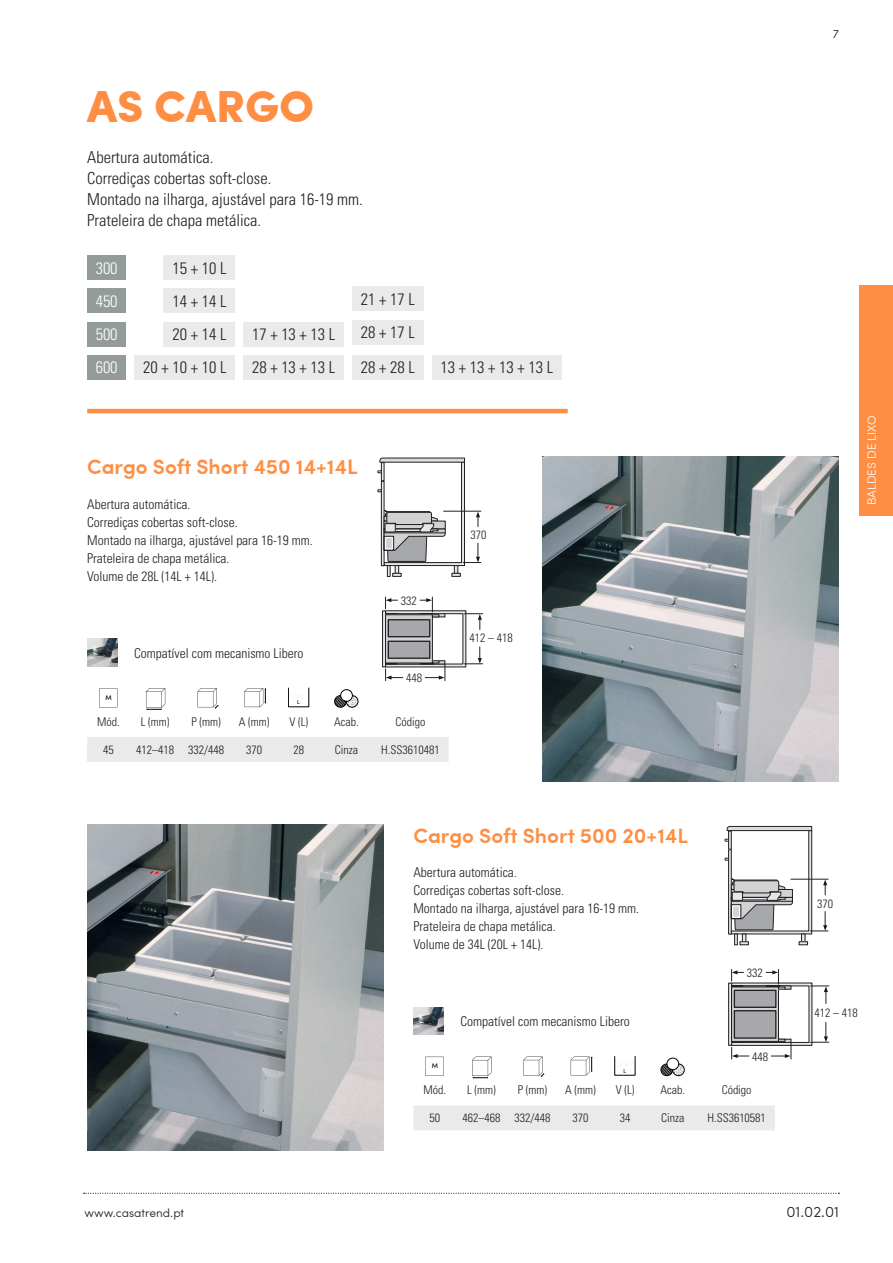
<style>
.page{position:relative;width:893px;height:1263px;background:#fff}
.page>*{position:absolute;margin:0;border:0;box-sizing:border-box;transform-origin:0 0}
.t1{font:900 45px "Sofia Pro";color:#fe8e43}
.t2{font:600 21px "Sofia Pro";color:#fe8e43}
.t3{font:300 condensed 16.5px "Univers LT Std";color:#231f20}
.t4{font:300 condensed 16.5px "Univers LT Std";color:#fff}
.t5{font:300 15px "Sofia Pro";color:#231f20}
.t6{font:300 condensed 13.5px "Univers LT Std";color:#231f20}
.Tabela{font:300 condensed 12px "Univers LT Std";color:#231f20}
.t7{font:300 12px "Sofia Pro";color:#231f20}
.t8{font:300 12px "Sofia Pro";color:#fff}
.t9{font:500 6.75px "Sofia Pro";color:#000}
.t10{font:500 6px "Sofia Pro";color:#000}
</style>
<div class="page">
<svg style="left:84px;top:1193px;width:755px;height:1px"></svg>
<div style="left:859px;top:285px;width:34px;height:231px;background:#fe8e43"></div>
<img style="left:542px;top:456px;width:297px;height:326px">
<div style="left:87px;top:737px;width:362px;height:25px;background:#e9eaea"></div>
<svg style="left:334px;top:689px;width:24px;height:19px"></svg>
<svg style="left:244px;top:688px;width:22px;height:19px"></svg>
<svg style="left:198px;top:688px;width:21px;height:21px"></svg>
<svg style="left:146px;top:688px;width:19px;height:22px"></svg>
<svg style="left:99px;top:688px;width:18px;height:19px"></svg>
<img style="left:87px;top:639px;width:30px;height:27px">
<svg style="left:377px;top:457px;width:104px;height:120px"></svg>
<div style="left:382px;top:611px;width:4px;height:56px;border:1px solid #231f20"></div>
<svg style="left:385px;top:597px;width:98px;height:84px"></svg>
<div style="left:388px;top:641px;width:42px;height:17px;background:#a6a8ab"></div>
<div style="left:388px;top:641px;width:42px;height:18px;border:1px solid #231f20"></div>
<div style="left:388px;top:620px;width:42px;height:17px;background:#a6a8ab"></div>
<div style="left:388px;top:619px;width:42px;height:18px;border:1px solid #231f20"></div>
<div style="left:400px;top:596px;width:18px;height:9px;background:#fff"></div>
<div style="left:470px;top:529px;width:16px;height:11px;background:#fff"></div>
<div style="left:469px;top:632px;width:44px;height:11px;background:#fff"></div>
<div style="left:405px;top:673px;width:18px;height:9px;background:#fff"></div>
<hr style="left:87px;top:409px;width:481px;height:4px;background:#fe8e43">
<img style="left:87px;top:825px;width:297px;height:325px">
<div style="left:413px;top:1105px;width:362px;height:25px;background:#e9eaea"></div>
<svg style="left:660px;top:1058px;width:24px;height:18px"></svg>
<svg style="left:614px;top:1061px;width:22px;height:6px"></svg>
<svg style="left:571px;top:1056px;width:22px;height:19px"></svg>
<svg style="left:523px;top:1056px;width:21px;height:21px"></svg>
<svg style="left:472px;top:1056px;width:20px;height:22px"></svg>
<svg style="left:426px;top:1057px;width:18px;height:19px"></svg>
<img style="left:413px;top:1007px;width:30px;height:28px">
<svg style="left:725px;top:826px;width:103px;height:120px"></svg>
<div style="left:728px;top:983px;width:4px;height:63px;border:1px solid #231f20"></div>
<svg style="left:731px;top:969px;width:98px;height:90px"></svg>
<div style="left:734px;top:990px;width:42px;height:17px;background:#a6a8ab"></div>
<div style="left:734px;top:990px;width:42px;height:18px;border:1px solid #231f20"></div>
<div style="left:746px;top:968px;width:18px;height:9px;background:#fff"></div>
<div style="left:817px;top:898px;width:16px;height:11px;background:#fff"></div>
<div style="left:814px;top:1007px;width:44px;height:11px;background:#fff"></div>
<div style="left:751px;top:1052px;width:18px;height:9px;background:#fff"></div>
<div style="left:164px;top:289px;width:71px;height:24px;background:#e9eaea"></div>
<div style="left:164px;top:322px;width:71px;height:24px;background:#e9eaea"></div>
<div style="left:135px;top:355px;width:100px;height:25px;background:#e9eaea"></div>
<div style="left:87px;top:322px;width:39px;height:24px;background:#939c97"></div>
<div style="left:87px;top:288px;width:39px;height:25px;background:#939c97"></div>
<div style="left:87px;top:355px;width:39px;height:24px;background:#939c97"></div>
<div style="left:352px;top:287px;width:71px;height:24px;background:#e9eaea"></div>
<div style="left:352px;top:320px;width:71px;height:24px;background:#e9eaea"></div>
<div style="left:244px;top:322px;width:100px;height:24px;background:#e9eaea"></div>
<div style="left:244px;top:355px;width:100px;height:24px;background:#e9eaea"></div>
<div style="left:352px;top:355px;width:71px;height:24px;background:#e9eaea"></div>
<div style="left:87px;top:255px;width:39px;height:25px;background:#939c97"></div>
<div style="left:164px;top:255px;width:71px;height:25px;background:#e9eaea"></div>
<div style="left:432px;top:355px;width:130px;height:25px;background:#e9eaea"></div>
<p class="t1" style="left:87px;top:71px;width:228px">AS CARGO</p>
<p class="t3" style="left:87px;top:147px;width:128px">Abertura automática.</p>
<p class="t3" style="left:87px;top:168px;width:186px">Corrediças cobertas soft-close.</p>
<p class="t3" style="left:87px;top:189px;width:277px">Montado na ilharga, ajustável para 16-19 mm.</p>
<p class="t3" style="left:87px;top:210px;width:176px">Prateleira de chapa metálica.</p>
<p class="t4" style="left:96px;top:258px;width:23px">300</p>
<p class="t3" style="left:172px;top:258px;width:56px">15 + 10 L</p>
<p class="t4" style="left:96px;top:291px;width:23px">450</p>
<p class="t4" style="left:96px;top:324px;width:23px">500</p>
<p class="t4" style="left:96px;top:357px;width:23px">600</p>
<p class="t3" style="left:172px;top:291px;width:56px">14 + 14 L</p>
<p class="t3" style="left:172px;top:324px;width:56px">20 + 14 L</p>
<p class="t3" style="left:143px;top:357px;width:85px">20 + 10 + 10 L</p>
<p class="t3" style="left:361px;top:289px;width:56px">21 + 17 L</p>
<p class="t3" style="left:252px;top:324px;width:85px">17 + 13 + 13 L</p>
<p class="t3" style="left:361px;top:322px;width:56px">28 + 17 L</p>
<p class="t3" style="left:252px;top:357px;width:85px">28 + 13 + 13 L</p>
<p class="t3" style="left:361px;top:357px;width:56px">28 + 28 L</p>
<p class="t3" style="left:440px;top:357px;width:114px">13 + 13 + 13 + 13 L</p>
<p class="t2" style="left:87px;top:451px;width:272px">Cargo Soft Short 450 14+14L</p>
<p class="t6" style="left:87px;top:496px;width:105px">Abertura automática.</p>
<p class="t6" style="left:87px;top:514px;width:152px">Corrediças cobertas soft-close.</p>
<p class="t6" style="left:87px;top:532px;width:227px">Montado na ilharga, ajustável para 16-19 mm.</p>
<p class="t6" style="left:87px;top:550px;width:144px">Prateleira de chapa metálica.</p>
<p class="t6" style="left:87px;top:568px;width:131px">Volume de 28L (14L + 14L).</p>
<p class="t9" style="left:105px;top:693px;width:8px">M</p>
<p class="t6" style="left:134px;top:645px;width:171px">Compatível com mecanismo Libero</p>
<p class="t10" style="left:297px;top:698px;width:4px">L</p>
<p class="Tabela" style="left:401px;top:594px;width:17px">332</p>
<p class="Tabela" style="left:406px;top:671px;width:17px">448</p>
<p class="Tabela" style="left:470px;top:527px;width:17px">370</p>
<p class="Tabela" style="left:469px;top:631px;width:45px">412 – 418</p>
<p class="Tabela" style="left:97px;top:714px;width:24px">Mód.</p>
<p class="Tabela" style="left:141px;top:714px;width:30px">L (mm)</p>
<p class="Tabela" style="left:192px;top:714px;width:31px">P (mm)</p>
<p class="Tabela" style="left:239px;top:714px;width:32px">A (mm)</p>
<p class="Tabela" style="left:289px;top:714px;width:20px">V (L)</p>
<p class="Tabela" style="left:334px;top:714px;width:26px">Acab.</p>
<p class="Tabela" style="left:395px;top:714px;width:31px">Código</p>
<p class="Tabela" style="left:103px;top:742px;width:12px">45</p>
<p class="Tabela" style="left:136px;top:742px;width:39px">412–418</p>
<p class="Tabela" style="left:188px;top:742px;width:37px">332/448</p>
<p class="Tabela" style="left:246px;top:742px;width:17px">370</p>
<p class="Tabela" style="left:293px;top:742px;width:12px">28</p>
<p class="Tabela" style="left:335px;top:742px;width:25px">Cinza</p>
<p class="Tabela" style="left:381px;top:742px;width:60px">H.SS3610481</p>
<p class="t2" style="left:413px;top:819px;width:276px">Cargo Soft Short 500 20+14L</p>
<p class="t6" style="left:413px;top:864px;width:105px">Abertura automática.</p>
<p class="t6" style="left:413px;top:882px;width:152px">Corrediças cobertas soft-close.</p>
<p class="t6" style="left:413px;top:900px;width:227px">Montado na ilharga, ajustável para 16-19 mm.</p>
<p class="t6" style="left:413px;top:918px;width:144px">Prateleira de chapa metálica.</p>
<p class="t6" style="left:413px;top:936px;width:131px">Volume de 34L (20L + 14L).</p>
<p class="t9" style="left:432px;top:1061px;width:8px">M</p>
<p class="t6" style="left:460px;top:1013px;width:171px">Compatível com mecanismo Libero</p>
<p class="t10" style="left:623px;top:1067px;width:4px">L</p>
<p class="Tabela" style="left:747px;top:965px;width:17px">332</p>
<p class="Tabela" style="left:752px;top:1049px;width:17px">448</p>
<p class="Tabela" style="left:423px;top:1083px;width:24px">Mód.</p>
<p class="Tabela" style="left:467px;top:1083px;width:30px">L (mm)</p>
<p class="Tabela" style="left:518px;top:1083px;width:31px">P (mm)</p>
<p class="Tabela" style="left:565px;top:1083px;width:32px">A (mm)</p>
<p class="Tabela" style="left:616px;top:1083px;width:20px">V (L)</p>
<p class="Tabela" style="left:660px;top:1083px;width:26px">Acab.</p>
<p class="Tabela" style="left:722px;top:1083px;width:31px">Código</p>
<p class="Tabela" style="left:429px;top:1111px;width:12px">50</p>
<p class="Tabela" style="left:462px;top:1111px;width:39px">462–468</p>
<p class="Tabela" style="left:515px;top:1111px;width:37px">332/448</p>
<p class="Tabela" style="left:572px;top:1111px;width:17px">370</p>
<p class="Tabela" style="left:620px;top:1111px;width:12px">34</p>
<p class="Tabela" style="left:661px;top:1111px;width:25px">Cinza</p>
<p class="Tabela" style="left:707px;top:1111px;width:60px">H.SS3610581</p>
<p class="t7" style="left:833px;top:25px;width:8px">7</p>
<p class="t8" style="left:863px;top:505px;width:92px;rotate:-90deg">BALDES DE LIXO</p>
<p class="Tabela" style="left:817px;top:896px;width:17px">370</p>
<p class="Tabela" style="left:814px;top:1005px;width:45px">412 – 418</p>
<p class="t7" style="left:84px;top:1204px;width:101px">www.casatrend.pt</p>
<p class="t5" style="left:786px;top:1201px;width:54px">01.02.01</p>
</div>
